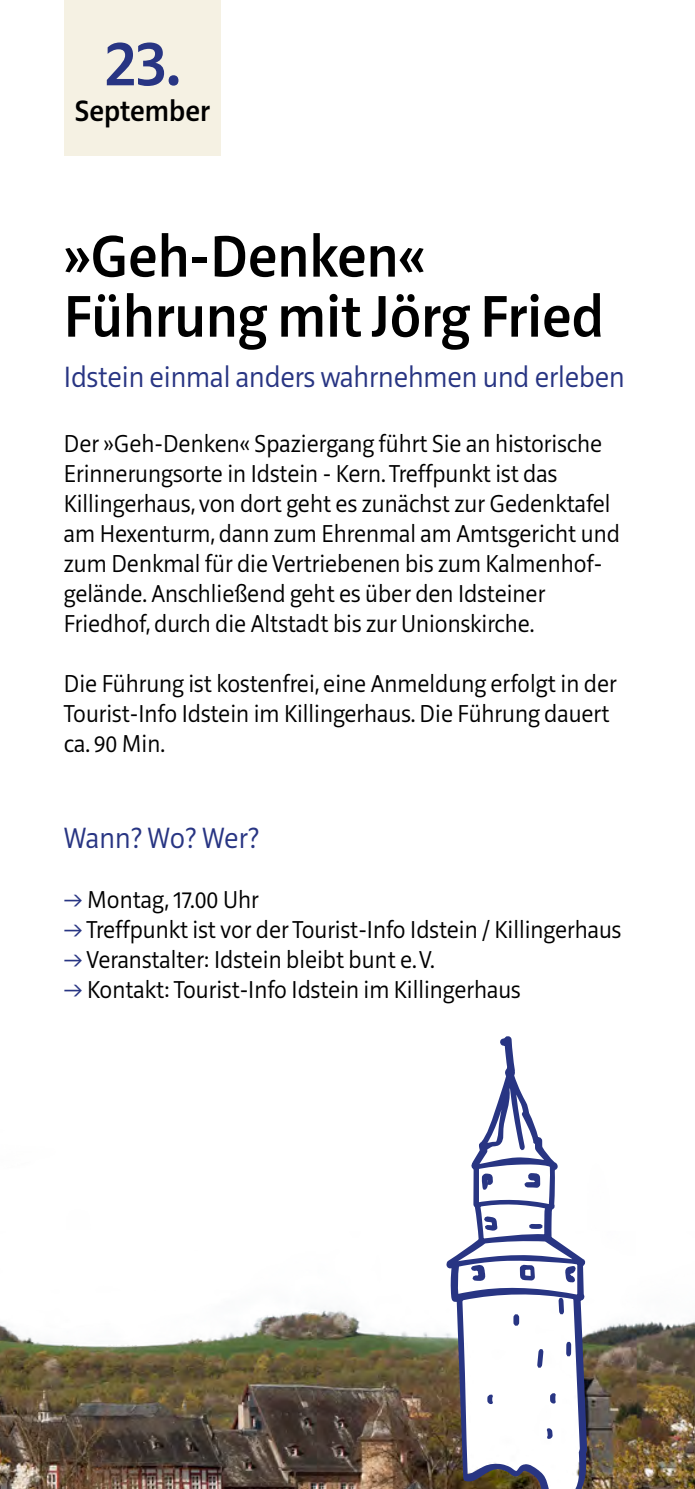
<style>
.page{position:relative;width:695px;height:1489px;background:#fff}
.page>*{position:absolute;margin:0;border:0;box-sizing:border-box;transform-origin:0 0}
.t1{font:500 67.5px "Riga";color:#283583}
.t2{font:500 60px/60px "Riga";color:#000}
.t3{font:300 30px "Riga";letter-spacing:-.005em;color:#283583}
.t4{font:500 30px "Riga";color:#000}
.t5{font:300 25px/30px "Riga";color:#000}
.s1{color:#283583}
</style>
<div class="page">
<div style="left:64px;top:0;width:156px;height:156px;background:#f5f1e3"></div>
<img style="left:0;top:1310px;width:694px;height:178px">
<svg style="left:441px;top:1036px;width:148px;height:452px"></svg>
<svg style="left:535px;top:1349px;width:7px;height:20px"></svg>
<svg style="left:559px;top:1298px;width:6px;height:15px"></svg>
<svg style="left:565px;top:1342px;width:7px;height:13px"></svg>
<svg style="left:512px;top:1314px;width:8px;height:11px"></svg>
<svg style="left:486px;top:1393px;width:9px;height:11px"></svg>
<svg style="left:544px;top:1426px;width:10px;height:13px"></svg>
<svg style="left:548px;top:1391px;width:9px;height:13px"></svg>
<svg style="left:468px;top:1262px;width:20px;height:19px"></svg>
<svg style="left:518px;top:1263px;width:18px;height:19px"></svg>
<svg style="left:562px;top:1265px;width:15px;height:19px"></svg>
<svg style="left:482px;top:1214px;width:18px;height:17px"></svg>
<svg style="left:527px;top:1222px;width:17px;height:8px"></svg>
<svg style="left:480px;top:1146px;width:14px;height:43px"></svg>
<svg style="left:522px;top:1170px;width:19px;height:19px"></svg>
<h1 class="t1" style="left:106px;top:26px;width:77px">23.</h1>
<p class="t4" style="left:75px;top:95px;width:136px">September</p>
<h2 class="t2" style="left:64px;top:228px;width:541px">»Geh-Denken«<br>Führung mit Jörg Fried</h2>
<p class="t3" style="left:64px;top:361px;width:562px">Idstein einmal anders wahrnehmen und erleben</p>
<p class="t5" style="left:64px;top:429px;width:557px">Der »Geh-Denken« Spaziergang führt Sie an historische Erinnerungsorte in Idstein - Kern. Treffpunkt ist das Killingerhaus, von dort geht es zunächst zur Gedenktafel am Hexenturm, dann zum Ehrenmal am Amtsgericht und zum Denkmal für die Vertriebenen bis zum Kalmenhof&shy;gelände. Anschließend geht es über den Idsteiner Friedhof, durch die Altstadt bis zur Unionskirche.</p>
<p class="t5" style="left:64px;top:669px;width:554px">Die Führung ist kostenfrei, eine Anmeldung erfolgt in der<br>Tourist-Info Idstein im Killingerhaus. Die Führung dauert ca. 90 Min.</p>
<p class="t3" style="left:64px;top:822px;width:197px">Wann? Wo? Wer?</p>
<p class="t5" style="left:64px;top:885px;width:196px"><span class="s1">→</span> Montag, 17.00 Uhr</p>
<p class="t5" style="left:64px;top:915px;width:559px"><span class="s1">→</span> Treffpunkt ist vor der Tourist-Info Idstein / Killingerhaus</p>
<p class="t5" style="left:64px;top:945px;width:372px"><span class="s1">→</span> Veranstalter: Idstein bleibt bunt e.V.</p>
<p class="t5" style="left:64px;top:975px;width:458px"><span class="s1">→</span> Kontakt: Tourist-Info Idstein im Killingerhaus</p>
</div>
